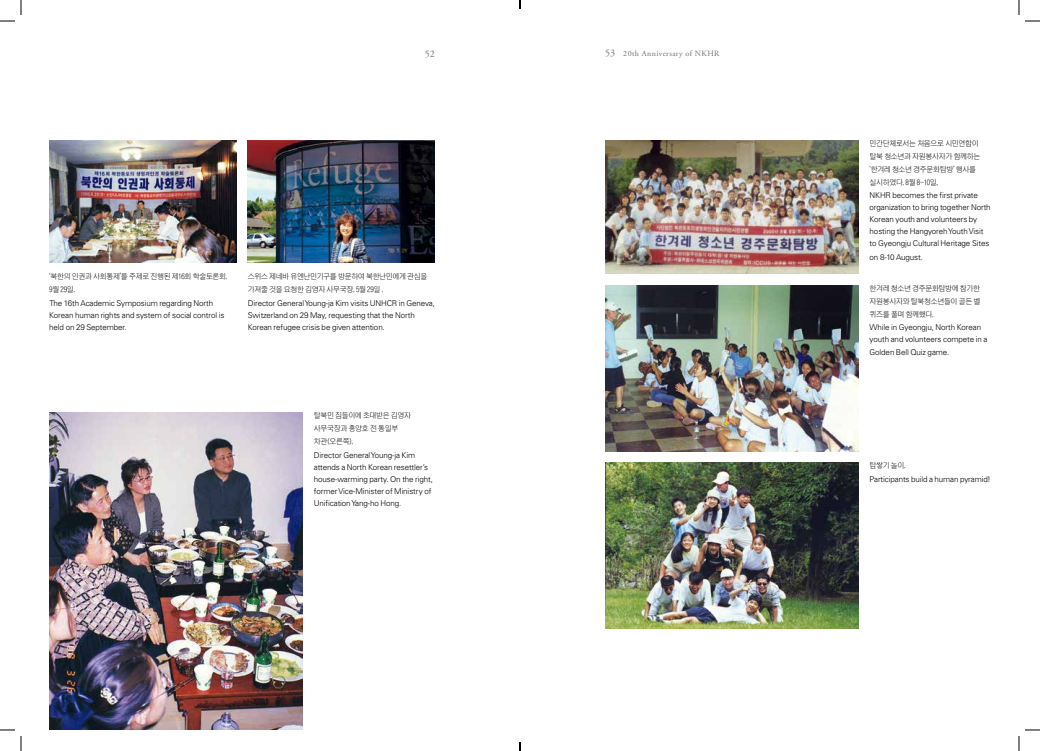
<style>
.page{position:relative;width:1040px;height:751px;background:#fff}
.page>*{position:absolute;margin:0;border:0;box-sizing:border-box;transform-origin:0 0}
.t1{font:10px "Adobe Garamond Pro";color:#727171}
.t2{font:300 8px/12px "Univers LT Std";letter-spacing:-.01em;color:#000}
.t3{font:8px "Adobe Garamond Pro";letter-spacing:.05em;color:#727171}
.t4{font:7.5px/13px "Cs Sg";letter-spacing:-.04em;color:#000}
.s1{font-size:10px}
</style>
<div class="page">
<img style="left:49px;top:140px;width:187px;height:122px">
<img style="left:248px;top:140px;width:187px;height:122px">
<img style="left:49px;top:412px;width:254px;height:318px">
<img style="left:605px;top:140px;width:253px;height:133px">
<img style="left:605px;top:285px;width:253px;height:166px">
<img style="left:605px;top:462px;width:253px;height:166px">
<svg style="left:0;top:729px;width:15px;height:1px"></svg>
<svg style="left:1025px;top:729px;width:15px;height:1px"></svg>
<svg style="left:0;top:0;width:22px;height:22px"></svg>
<svg style="left:20px;top:736px;width:2px;height:15px"></svg>
<svg style="left:1018px;top:0;width:22px;height:22px"></svg>
<svg style="left:1018px;top:736px;width:2px;height:15px"></svg>
<svg style="left:519px;top:0;width:2px;height:9px"></svg>
<svg style="left:519px;top:742px;width:2px;height:9px"></svg>
<p class="t1" style="left:425px;top:48px;width:11px">52</p>
<p class="t3" style="left:605px;top:48px;width:116px"><span class="s1">53</span> 20th Anniversary of NKHR</p>
<p class="t4" style="left:49px;top:270px;width:180px">‘북한의 인권과 사회통제’를 주제로 진행된 제16회 학술토론회.<br>9월 29일.</p>
<p class="t2" style="left:49px;top:297px;width:177px">The 16th Academic Symposium regarding North<br>Korean human rights and system of social control is held on 29 September.</p>
<p class="t4" style="left:248px;top:270px;width:181px">스위스 제네바 유엔난민기구를 방문하여 북한난민에게 관심을 가져줄 것을 요청한 김영자 사무국장. 5월 29일 .</p>
<p class="t2" style="left:248px;top:297px;width:189px">Director General Young-ja Kim visits UNHCR in Geneva,<br>Switzerland on 29 May, requesting that the North<br>Korean refugee crisis be given attention.</p>
<p class="t4" style="left:314px;top:408px;width:99px">탈북민 집들이에 초대받은 김영자 사무국장과 홍양호 전 통일부 차관(오른쪽).</p>
<p class="t2" style="left:314px;top:448px;width:121px">Director General Young-ja Kim attends a North Korean resettler’s house-warming party. On the right, former Vice-Minister of Ministry of Unification Yang-ho Hong.</p>
<p class="t4" style="left:869px;top:136px;width:112px">민간단체로서는 처음으로 시민연합이 탈북 청소년과 자원봉사자가 함께하는 '한겨레 청소년 경주문화탐방’ 행사를 실시하였다. 8월 8~10일,</p>
<p class="t2" style="left:869px;top:189px;width:123px">NKHR becomes the first private organization to bring together North Korean youth and volunteers by hosting the Hangyoreh Youth Visit to Gyeongju Cultural Heritage Sites</p>
<p class="t2" style="left:869px;top:251px;width:55px">on 8-10 August.</p>
<p class="t4" style="left:869px;top:281px;width:112px;text-align:justify">한겨레 청소년 경주문화탐방에 참가한 자원봉사자와 탈북청소년들이 골든 벨 퀴즈를 풀며 함께했다.</p>
<p class="t2" style="left:869px;top:322px;width:119px">While in Gyeongju, North Korean youth and volunteers compete in a<br>Golden Bell Quiz game.</p>
<p class="t4" style="left:869px;top:458px;width:38px">탑쌓기 놀이.</p>
<p class="t2" style="left:869px;top:473px;width:123px">Participants build a human pyramid!</p>
</div>
